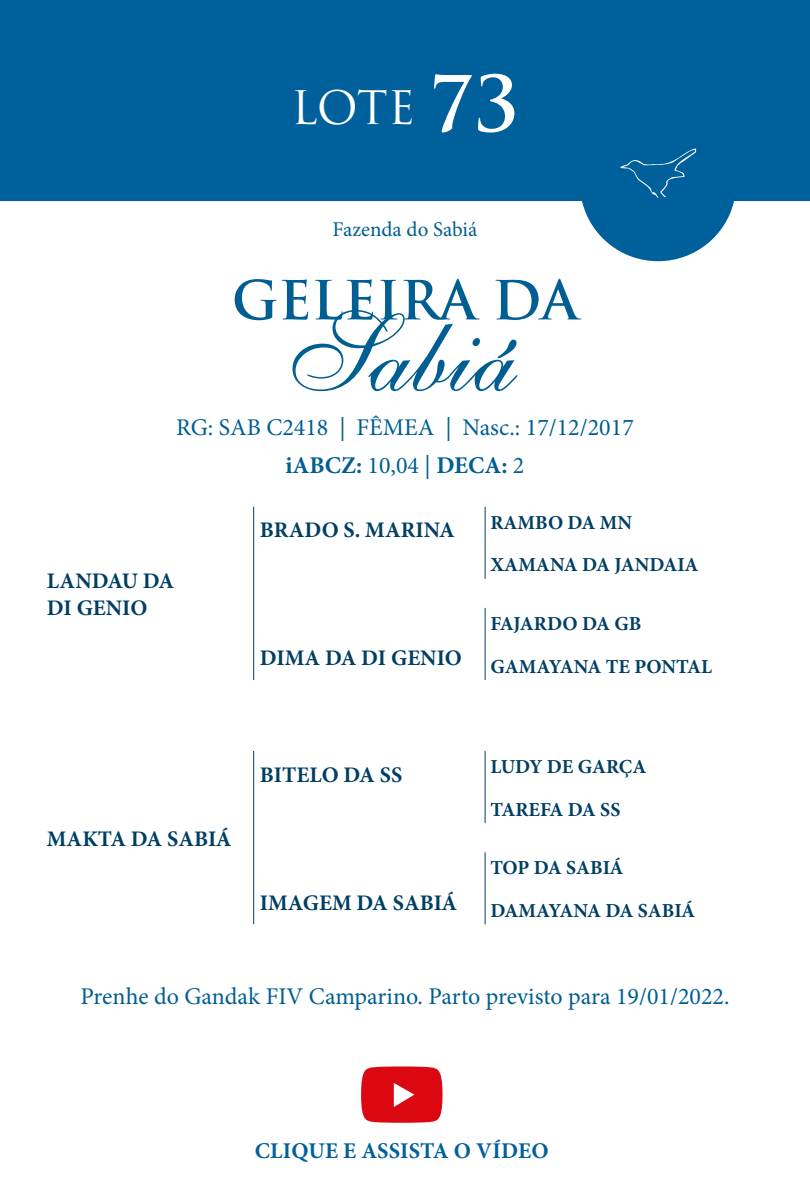
<style>
.page{position:relative;width:810px;height:1200px;background:#fff}
.page>*{position:absolute;margin:0;border:0;box-sizing:border-box;transform-origin:0 0}
.t1{font:700 52.5px "Trajan Pro";color:#005e92}
.t2{font:45px "Trajan Pro";color:#fff}
.t3{font:24px/37.5px "Minion Pro";color:#005e92;text-align:center}
.t4{font:700 22.5px "Minion Pro";letter-spacing:.01em;color:#00609c}
.t5{font:700 22.27px/26.7px "Minion Pro";color:#003f63}
.t6{font:21px "Minion Pro";color:#005e92}
.t7{font:700 19.88px "Minion Pro";color:#003f63}
.t8{font:700 19.88px "Minion Pro";letter-spacing:-.02em;color:#003f63}
.s1{font-weight:700;font-size:75px}
.s2{font-weight:700}
</style>
<div class="page">
<svg style="left:292px;top:310px;width:226px;height:81px"></svg>
<svg style="left:361px;top:1066px;width:82px;height:57px"></svg>
<hr style="left:253px;top:507px;width:1px;height:173px;background:#003f63">
<hr style="left:253px;top:751px;width:1px;height:173px;background:#003f63">
<hr style="left:485px;top:507px;width:1px;height:71px;background:#003f63">
<hr style="left:485px;top:751px;width:1px;height:72px;background:#003f63">
<hr style="left:485px;top:608px;width:1px;height:72px;background:#003f63">
<hr style="left:485px;top:853px;width:1px;height:71px;background:#003f63">
<svg style="left:0;top:0;width:810px;height:261px;fill:#00609c"></svg>
<svg style="left:620px;top:149px;width:76px;height:48px"></svg>
<h2 class="t2" style="left:291px;top:79px;width:229px">LOTE <span class="s1">73</span></h2>
<p class="t6" style="left:332px;top:215px;width:147px">Fazenda do Sabiá</p>
<h1 class="t1" style="left:232px;top:268px;width:348px">GELEIRA DA</h1>
<p class="t3" style="left:176px;top:409px;width:459px">RG: SAB C2418 | FÊMEA | Nasc.: 17/12/2017 <span class="s2">iABCZ:</span> 10,04 | <span class="s2">DECA:</span> 2</p>
<p class="t5" style="left:47px;top:569px;width:129px">LANDAU DA<br>DI GENIO</p>
<p class="t5" style="left:260px;top:518px;width:197px">BRADO S. MARINA</p>
<p class="t5" style="left:260px;top:646px;width:204px">DIMA DA DI GENIO</p>
<p class="t7" style="left:490px;top:510px;width:143px">RAMBO DA MN</p>
<p class="t7" style="left:490px;top:553px;width:210px">XAMANA DA JANDAIA</p>
<p class="t7" style="left:490px;top:612px;width:153px">FAJARDO DA GB</p>
<p class="t7" style="left:490px;top:654px;width:223px">GAMAYANA TE PONTAL</p>
<p class="t5" style="left:47px;top:826px;width:186px">MAKTA DA SABIÁ</p>
<p class="t5" style="left:260px;top:762px;width:144px">BITELO DA SS</p>
<p class="t5" style="left:260px;top:890px;width:199px">IMAGEM DA SABIÁ</p>
<p class="t7" style="left:490px;top:755px;width:158px">LUDY DE GARÇA</p>
<p class="t7" style="left:490px;top:797px;width:132px">TAREFA DA SS</p>
<p class="t7" style="left:490px;top:856px;width:135px">TOP DA SABIÁ</p>
<p class="t8" style="left:490px;top:899px;width:206px">DAMAYANA DA SABIÁ</p>
<p class="t3" style="left:80px;top:978px;width:651px">Prenhe do Gandak FIV Camparino. Parto previsto para 19/01/2022.</p>
<p class="t4" style="left:255px;top:1137px;width:295px">CLIQUE E ASSISTA O VÍDEO</p>
</div>
